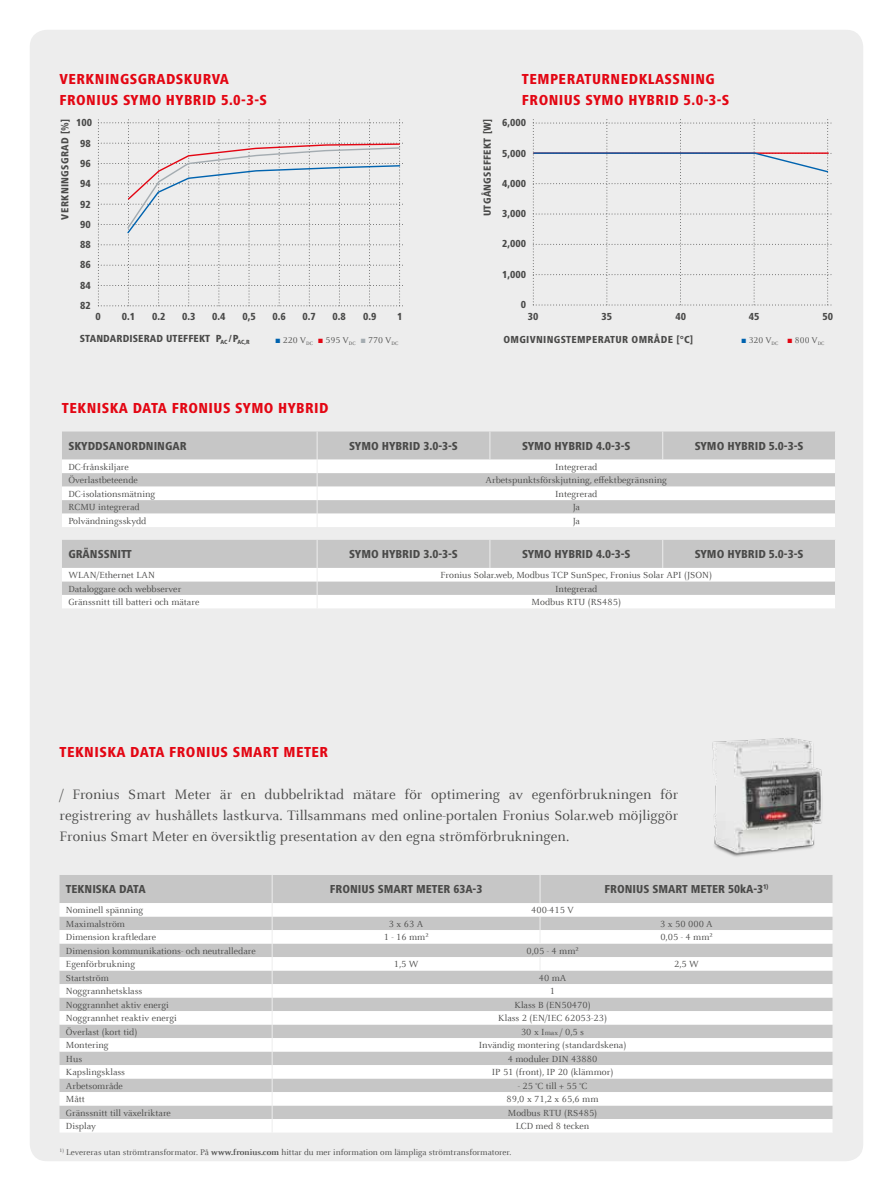
<style>
.page{position:relative;width:893px;height:1191px;background:#fff}
.page>*{position:absolute;margin:0;border:0;box-sizing:border-box;transform-origin:0 0}
.t1{font:15px/21px "Celeste Offc Pro";color:#4a4a49;text-align:justify}
.t2{font:800 condensed 15px/21px "Frutiger Next LTW1 G";letter-spacing:.03em;color:#e30613}
.t3{font:800 condensed 12px "Frutiger Next LTW1 G";color:#4a4a49}
.t4{font:800 condensed 10.65px/20.2px "Frutiger Next LTW1 G";letter-spacing:.01em;color:#4a4a49}
.t5{font:800 condensed 10.65px "Frutiger Next LTW1 G";letter-spacing:.03em;color:#4a4a49}
.t6{font:800 condensed 10.5px "Frutiger Next LTW1 G";letter-spacing:.03em;color:#4a4a49}
.t7{font:9.75px "Celeste Offc Pro";color:#4a4a49}
.t8{font:9.15px "Celeste Offc Pro";color:#4a4a49}
.t9{font:9px "Celeste Offc Pro";color:#4a4a49}
.s1{font-family:"Arial";color:#0063af}
.s2{font-family:"Arial";color:#e30613}
.s3{font-family:"Arial";color:#a4acb1}
.s4{font-size:7.5px}
.s5{font-weight:700}
</style>
<div class="page">
<div style="left:30px;top:30px;width:833px;height:1131px;background:#ededed;border-radius:17px"></div>
<svg style="left:532px;top:120px;width:300px;height:186px"></svg>
<svg style="left:98px;top:120px;width:305px;height:187px"></svg>
<div style="left:60px;top:875px;width:773px;height:28px;background:#c6c6c6"></div>
<div style="left:272px;top:875px;width:268px;height:28px;background:#c6c6c6"></div>
<svg style="left:60px;top:903px;width:773px;height:229px;background:#e4e4e4"></svg>
<svg style="left:540px;top:916px;width:1px;height:27px"></svg>
<svg style="left:540px;top:957px;width:1px;height:13px"></svg>
<svg style="left:540px;top:875px;width:1px;height:28px"></svg>
<svg style="left:272px;top:875px;width:1px;height:257px"></svg>
<div style="left:62px;top:431px;width:773px;height:28px;background:#c6c6c6"></div>
<svg style="left:62px;top:460px;width:773px;height:67px;background:#e8e8e8"></svg>
<svg style="left:490px;top:431px;width:1px;height:28px"></svg>
<svg style="left:662px;top:431px;width:1px;height:28px"></svg>
<svg style="left:317px;top:431px;width:1px;height:96px"></svg>
<svg style="left:62px;top:540px;width:773px;height:68px;background:#dcdcdc"></svg>
<img style="left:712px;top:738px;width:110px;height:119px">
<h1 class="t2" style="left:60px;top:68px;width:209px">VERKNINGSGRADSKURVA<br>FRONIUS SYMO HYBRID 5.0-3-S</h1>
<p class="t4" style="left:76px;top:113px;width:17px">100</p>
<p class="t5" style="left:59px;top:219px;width:102px;rotate:-90deg">VERKNINGSGRAD [%]</p>
<p class="t4" style="left:80px;top:133px;width:12px">98<br>96</p>
<p class="t4" style="left:80px;top:173px;width:12px">94</p>
<p class="t4" style="left:80px;top:194px;width:12px">92</p>
<p class="t4" style="left:80px;top:214px;width:12px">90</p>
<p class="t4" style="left:80px;top:234px;width:12px">88</p>
<p class="t4" style="left:80px;top:275px;width:12px">84<br>82</p>
<p class="t4" style="left:80px;top:255px;width:12px">86</p>
<p class="t4" style="left:95px;top:307px;width:7px">0</p>
<p class="t4" style="left:122px;top:307px;width:15px">0.1</p>
<p class="t4" style="left:152px;top:307px;width:15px">0.2</p>
<p class="t4" style="left:182px;top:307px;width:15px">0.3</p>
<p class="t4" style="left:212px;top:307px;width:15px">0.4</p>
<p class="t4" style="left:242px;top:307px;width:15px">0,5</p>
<p class="t4" style="left:272px;top:307px;width:15px">0.6</p>
<p class="t4" style="left:302px;top:307px;width:15px">0.7</p>
<p class="t4" style="left:333px;top:307px;width:15px">0.8</p>
<p class="t4" style="left:363px;top:307px;width:15px">0.9</p>
<p class="t4" style="left:397px;top:307px;width:7px">1</p>
<p class="t8" style="left:275px;top:334px;width:125px"><span class="s1">■</span> 220 V<sub>DC</sub> <span class="s2">■</span> 595 V<sub>DC</sub> <span class="s3">■</span> 770 V<sub>DC</sub></p>
<p class="t4" style="left:80px;top:328px;width:171px">STANDARDISERAD UTEFFEKT P<sub>AC</sub> /P<sub>AC,R</sub></p>
<h1 class="t2" style="left:62px;top:398px;width:268px">TEKNISKA DATA FRONIUS SYMO HYBRID</h1>
<p class="t6" style="left:481px;top:216px;width:99px;rotate:-90deg">UTGÅNGSEFFEKT [W]</p>
<h1 class="t2" style="left:522px;top:68px;width:209px">TEMPERATURNEDKLASSNING<br>FRONIUS SYMO HYBRID 5.0-3-S</h1>
<p class="t6" style="left:502px;top:117px;width:25px">6,000</p>
<p class="t6" style="left:502px;top:147px;width:25px">5,000</p>
<p class="t6" style="left:502px;top:177px;width:25px">4,000</p>
<p class="t6" style="left:502px;top:207px;width:25px">3,000</p>
<p class="t6" style="left:502px;top:238px;width:25px">2,000</p>
<p class="t6" style="left:502px;top:268px;width:25px">1,000</p>
<p class="t6" style="left:521px;top:299px;width:7px">0</p>
<p class="t6" style="left:528px;top:311px;width:12px">30</p>
<p class="t6" style="left:602px;top:311px;width:12px">35</p>
<p class="t6" style="left:675px;top:311px;width:12px">40</p>
<p class="t6" style="left:749px;top:311px;width:12px">45</p>
<p class="t6" style="left:823px;top:311px;width:12px">50</p>
<p class="t8" style="left:741px;top:334px;width:85px"><span class="s1">■</span> 320 V<sub>DC</sub> <span class="s2">■</span> 800 V<sub>DC</sub></p>
<p class="t6" style="left:503px;top:333px;width:191px">OMGIVNINGSTEMPERATUR OMRÅDE [°C]</p>
<p class="t3" style="left:68px;top:439px;width:120px">SKYDDSANORDNINGAR</p>
<p class="t3" style="left:349px;top:439px;width:110px">SYMO HYBRID 3.0-3-S</p>
<p class="t3" style="left:522px;top:439px;width:110px">SYMO HYBRID 4.0-3-S</p>
<p class="t3" style="left:695px;top:439px;width:110px">SYMO HYBRID 5.0-3-S</p>
<p class="t7" style="left:68px;top:461px;width:62px">DC-frånskiljare</p>
<p class="t7" style="left:555px;top:461px;width:44px">Integrerad</p>
<p class="t7" style="left:68px;top:474px;width:71px">Överlastbeteende</p>
<p class="t7" style="left:486px;top:474px;width:183px">Arbetspunktsförskjutning, effektbegränsning</p>
<p class="t7" style="left:68px;top:488px;width:89px">DC-isolationsmätning</p>
<p class="t7" style="left:555px;top:488px;width:44px">Integrerad</p>
<p class="t7" style="left:68px;top:501px;width:73px">RCMU integrerad</p>
<p class="t7" style="left:573px;top:501px;width:9px">Ja</p>
<p class="t7" style="left:68px;top:515px;width:80px">Polvändningsskydd</p>
<p class="t7" style="left:573px;top:515px;width:9px">Ja</p>
<p class="t3" style="left:68px;top:547px;width:65px">GRÄNSSNITT</p>
<p class="t3" style="left:349px;top:547px;width:110px">SYMO HYBRID 3.0-3-S</p>
<p class="t3" style="left:522px;top:547px;width:110px">SYMO HYBRID 4.0-3-S</p>
<p class="t3" style="left:695px;top:547px;width:110px">SYMO HYBRID 5.0-3-S</p>
<p class="t7" style="left:68px;top:569px;width:88px">WLAN/Ethernet LAN</p>
<p class="t7" style="left:441px;top:569px;width:273px">Fronius Solar.web, Modbus TCP SunSpec, Fronius Solar API (JSON)</p>
<p class="t7" style="left:68px;top:583px;width:114px">Dataloggare och webbserver</p>
<p class="t7" style="left:555px;top:583px;width:44px">Integrerad</p>
<p class="t7" style="left:68px;top:596px;width:132px">Gränssnitt till batteri och mätare</p>
<p class="t7" style="left:532px;top:596px;width:91px">Modbus RTU (RS485)</p>
<h1 class="t2" style="left:60px;top:741px;width:270px">TEKNISKA DATA FRONIUS SMART METER</h1>
<p class="t1" style="left:60px;top:784px;width:620px">/ Fronius Smart Meter är en dubbelriktad mätare för optimering av egenförbrukningen för registrering av hushållets lastkurva. Tillsammans med online-portalen Fronius Solar.web möjliggör Fronius Smart Meter en översiktlig presentation av den egna strömförbrukningen.</p>
<p class="t3" style="left:66px;top:882px;width:81px">TEKNISKA DATA</p>
<p class="t3" style="left:330px;top:882px;width:154px">FRONIUS SMART METER 63A-3</p>
<p class="t3" style="left:604px;top:882px;width:166px">FRONIUS SMART METER 50kA-3<sup>1)</sup></p>
<p class="t7" style="left:66px;top:904px;width:79px">Nominell spänning</p>
<p class="t7" style="left:531px;top:904px;width:44px">400-415 V</p>
<p class="t7" style="left:66px;top:918px;width:61px">Maximalström</p>
<p class="t7" style="left:389px;top:918px;width:36px">3 x 63 A</p>
<p class="t7" style="left:660px;top:918px;width:54px">3 x 50 000 A</p>
<p class="t7" style="left:66px;top:931px;width:92px">Dimension kraftledare</p>
<p class="t7" style="left:384px;top:931px;width:46px">1 - 16 mm²</p>
<p class="t7" style="left:660px;top:931px;width:54px">0,05 - 4 mm²</p>
<p class="t7" style="left:66px;top:945px;width:191px">Dimension kommunikations- och neutralledare</p>
<p class="t7" style="left:526px;top:945px;width:54px">0,05 - 4 mm²</p>
<p class="t7" style="left:66px;top:958px;width:71px">Egenförbrukning</p>
<p class="t7" style="left:394px;top:958px;width:26px">1,5 W</p>
<p class="t7" style="left:674px;top:958px;width:26px">2,5 W</p>
<p class="t7" style="left:66px;top:972px;width:44px">Startström</p>
<p class="t7" style="left:539px;top:972px;width:29px">40 mA</p>
<p class="t7" style="left:66px;top:985px;width:78px">Noggrannhetsklass</p>
<p class="t7" style="left:550px;top:985px;width:7px">1</p>
<p class="t7" style="left:66px;top:998px;width:105px">Noggrannhet aktiv energi</p>
<p class="t7" style="left:514px;top:998px;width:78px">Klass B (EN50470)</p>
<p class="t7" style="left:66px;top:1012px;width:113px">Noggrannhet reaktiv energi</p>
<p class="t7" style="left:498px;top:1012px;width:110px">Klass 2 (EN/IEC 62053-23)</p>
<p class="t7" style="left:66px;top:1025px;width:73px">Överlast (kort tid)</p>
<p class="t7" style="left:521px;top:1025px;width:65px">30 x I<span class="s4">max</span> / 0,5 s</p>
<p class="t7" style="left:66px;top:1039px;width:44px">Montering</p>
<p class="t7" style="left:479px;top:1039px;width:149px">Invändig montering (standardskena)</p>
<p class="t7" style="left:66px;top:1052px;width:18px">Hus</p>
<p class="t7" style="left:508px;top:1052px;width:91px">4 moduler DIN 43880</p>
<p class="t7" style="left:66px;top:1066px;width:61px">Kapslingsklass</p>
<p class="t7" style="left:492px;top:1066px;width:123px">IP 51 (front), IP 20 (klämmor)</p>
<p class="t7" style="left:66px;top:1079px;width:59px">Arbetsområde</p>
<p class="t7" style="left:518px;top:1079px;width:71px">- 25 °C till + 55 °C</p>
<p class="t7" style="left:66px;top:1093px;width:21px">Mått</p>
<p class="t7" style="left:507px;top:1093px;width:93px">89,0 x 71,2 x 65,6 mm</p>
<p class="t7" style="left:66px;top:1106px;width:107px">Gränssnitt till växelriktare</p>
<p class="t7" style="left:508px;top:1106px;width:91px">Modbus RTU (RS485)</p>
<p class="t7" style="left:66px;top:1120px;width:32px">Display</p>
<p class="t7" style="left:516px;top:1120px;width:75px">LCD med 8 tecken</p>
<p class="t9" style="left:60px;top:1146px;width:453px"><sup>1)</sup> Levereras utan strömtransformator. På <span class="s5">www.fronius.com</span> hittar du mer information om lämpliga strömtransformatorer.</p>
</div>
